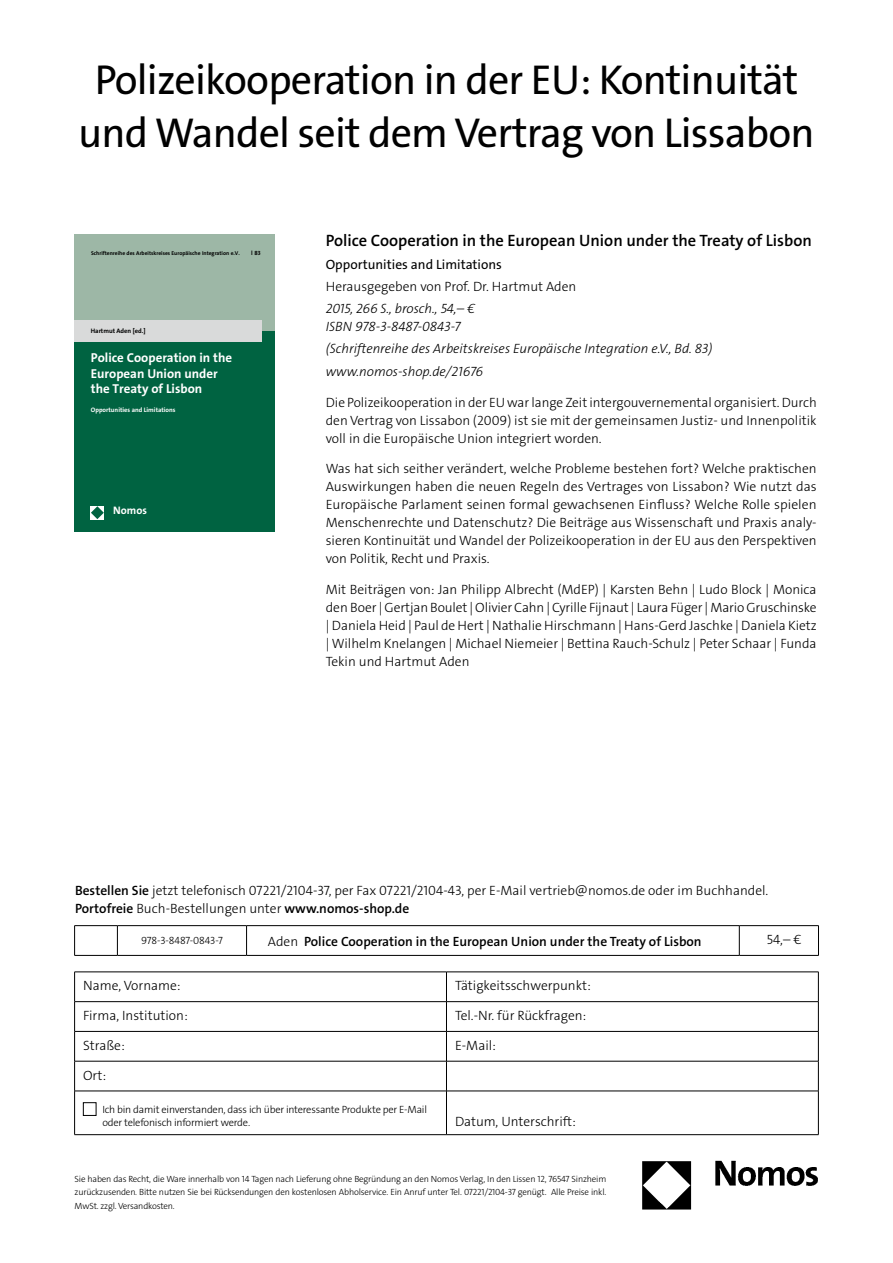
<style>
.page{position:relative;width:893px;height:1263px;background:#fff}
.page>*{position:absolute;margin:0;border:0;box-sizing:border-box;transform-origin:0 0}
.t1{font:42px/52.5px "The Sans Os F";letter-spacing:-.02em;color:#000;text-align:center}
.t2{font:600 16.5px "The Sans Os F";color:#000}
.t3{font:300 13.5px/18px "The Sans Os F";color:#000;text-align:justify}
.t4{font:italic 300 13.5px/18px "The Sans Os F";color:#000}
.t5{font:600 13.5px "The Sans Os F";color:#000}
.t6{font:13.5px "The Sans Os F";color:#000}
.t7{font:700 12.9px/15.6px "The Sans Os F";color:#fff}
.t8{font:700 10.95px "The Sans Os F";color:#fff}
.t9{font:300 10.5px/13.5px "The Sans Os F";letter-spacing:-.02em;color:#000}
.t10{font:300 9px/13.5px "The Sans Os F";letter-spacing:-.02em;color:#000;text-align:justify}
.t11{font:700 6.45px "The Sans Os F";color:#fff}
.t12{font:700 6.45px "The Sans Os F";color:#000}
.t13{font:700 6px "The Sans Os F";color:#000}
.t14{font:700 5.55px "The Sans Os F";color:#000}
.s1{font-weight:600}
.s2{font-weight:300}
</style>
<div class="page">
<div style="left:74px;top:234px;width:201px;height:98px;background:#9db7a6"></div>
<div style="left:74px;top:331px;width:201px;height:201px;background:#006341"></div>
<svg style="left:91px;top:506px;width:13px;height:13px"></svg>
<div style="left:74px;top:321px;width:188px;height:21px;background:#d9dada"></div>
<img style="left:642px;top:1160px;width:176px;height:50px">
<hr style="left:74px;top:972px;width:372px;height:1px;background:#000">
<hr style="left:446px;top:972px;width:373px;height:1px;background:#000">
<hr style="left:74px;top:1001px;width:372px;height:1px;background:#000">
<svg style="left:74px;top:972px;width:1px;height:59px"></svg>
<hr style="left:446px;top:1001px;width:373px;height:1px;background:#000">
<svg style="left:446px;top:972px;width:1px;height:59px"></svg>
<svg style="left:818px;top:972px;width:1px;height:59px"></svg>
<hr style="left:74px;top:1031px;width:372px;height:1px;background:#000">
<hr style="left:74px;top:1031px;width:1px;height:30px;background:#000">
<hr style="left:446px;top:1031px;width:373px;height:1px;background:#000">
<hr style="left:446px;top:1031px;width:1px;height:30px;background:#000">
<hr style="left:818px;top:1031px;width:1px;height:30px;background:#000">
<hr style="left:74px;top:1061px;width:372px;height:1px;background:#000">
<hr style="left:74px;top:1061px;width:1px;height:30px;background:#000">
<hr style="left:446px;top:1061px;width:373px;height:1px;background:#000">
<hr style="left:446px;top:1061px;width:1px;height:30px;background:#000">
<hr style="left:818px;top:1061px;width:1px;height:30px;background:#000">
<hr style="left:74px;top:1091px;width:372px;height:1px;background:#000">
<hr style="left:74px;top:1091px;width:1px;height:43px;background:#000">
<hr style="left:446px;top:1091px;width:373px;height:1px;background:#000">
<hr style="left:446px;top:1091px;width:1px;height:43px;background:#000">
<hr style="left:818px;top:1091px;width:1px;height:43px;background:#000">
<hr style="left:74px;top:1134px;width:372px;height:1px;background:#000">
<hr style="left:446px;top:1134px;width:373px;height:1px;background:#000">
<div style="left:83px;top:1102px;width:13px;height:14px;border:1px solid #000"></div>
<hr style="left:74px;top:925px;width:43px;height:1px;background:#000">
<svg style="left:74px;top:926px;width:1px;height:29px"></svg>
<hr style="left:117px;top:925px;width:130px;height:1px;background:#000">
<svg style="left:117px;top:926px;width:1px;height:29px"></svg>
<hr style="left:247px;top:925px;width:492px;height:1px;background:#000">
<svg style="left:246px;top:926px;width:1px;height:29px"></svg>
<hr style="left:739px;top:925px;width:80px;height:1px;background:#000">
<svg style="left:739px;top:926px;width:1px;height:29px"></svg>
<svg style="left:818px;top:926px;width:1px;height:29px"></svg>
<hr style="left:74px;top:955px;width:43px;height:1px;background:#000">
<hr style="left:117px;top:955px;width:130px;height:1px;background:#000">
<hr style="left:247px;top:955px;width:492px;height:1px;background:#000">
<hr style="left:739px;top:955px;width:80px;height:1px;background:#000">
<h1 class="t1" style="left:78px;top:54px;width:738px">Polizeikooperation in der EU: Kontinuität und Wandel seit dem Vertrag von Lissabon</h1>
<p class="t14" style="left:91px;top:249px;width:150px">Schriftenreihe des Arbeitskreises Europäische Integration e.V.</p>
<p class="t13" style="left:251px;top:249px;width:11px">l 83</p>
<p class="t12" style="left:91px;top:327px;width:56px">Hartmut Aden [ed.]</p>
<p class="t7" style="left:91px;top:350px;width:143px">Police Cooperation in the<br>European Union under the Treaty of Lisbon</p>
<p class="t11" style="left:91px;top:405px;width:86px">Opportunities and Limitations</p>
<p class="t8" style="left:113px;top:503px;width:35px">Nomos</p>
<p class="t2" style="left:326px;top:230px;width:488px">Police Cooperation in the European Union under the Treaty of Lisbon</p>
<p class="t6" style="left:326px;top:255px;width:178px">Opportunities and Limitations</p>
<p class="t3" style="left:326px;top:277px;width:252px">Herausgegeben von Prof. Dr. Hartmut Aden</p>
<p class="t4" style="left:326px;top:300px;width:151px">2015, 266 S., brosch., 54,– €<br>ISBN 978-3-8487-0843-7</p>
<p class="t4" style="left:326px;top:338px;width:388px;line-height:22.2px">(Schriftenreihe des Arbeitskreises Europäische Integration e.V., Bd. 83) www.nomos-shop.de/21676</p>
<p class="t3" style="left:326px;top:393px;width:492px">Die Polizeikooperation in der EU war lange Zeit intergouvernemental organisiert. Durch den Vertrag von Lissabon (2009) ist sie mit der gemeinsamen Justiz- und Innenpolitik voll in die Europäische Union integriert worden.</p>
<p class="t3" style="left:326px;top:460px;width:492px">Was hat sich seither verändert, welche Probleme bestehen fort? Welche praktischen Auswirkungen haben die neuen Regeln des Vertrages von Lissabon? Wie nutzt das Europäische Parlament seinen formal gewachsenen Einfluss? Welche Rolle spielen Menschenrechte und Datenschutz? Die Beiträge aus Wissenschaft und Praxis analy&shy;sieren Kontinuität und Wandel der Polizeikooperation in der EU aus den Perspektiven von Politik, Recht und Praxis.</p>
<p class="t3" style="left:326px;top:581px;width:493px">Mit Beiträgen von: Jan Philipp Albrecht (MdEP) | Karsten Behn | Ludo Block | Monica den Boer | Gertjan Boulet | Olivier Cahn | Cyrille Fijnaut | Laura Füger | Mario Gruschinske | Daniela Heid | Paul de Hert | Nathalie Hirschmann | Hans-Gerd Jaschke | Daniela Kietz | Wilhelm Knelangen | Michael Niemeier | Bettina Rauch-Schulz | Peter Schaar | Funda Tekin und Hartmut Aden</p>
<p class="t3" style="left:75px;top:881px;width:695px"><span class="s1">Bestellen Sie</span> jetzt telefonisch 07221/2104-37, per Fax 07221/2104-43, per E-Mail vertrieb@nomos.de oder im Buchhandel.<br><span class="s1">Portofreie</span> Buch-Bestellungen unter <span class="s1">www.nomos-shop.de</span></p>
<p class="t9" style="left:141px;top:934px;width:83px">978-3-8487-0843-7</p>
<p class="t5" style="left:268px;top:932px;width:435px"><span class="s2">Aden</span> Police Cooperation in the European Union under the Treaty of Lisbon</p>
<p class="t3" style="left:767px;top:930px;width:36px">54,– €</p>
<p class="t3" style="left:83px;top:977px;width:99px">Name, Vorname:</p>
<p class="t3" style="left:455px;top:977px;width:137px">Tätigkeitsschwerpunkt:</p>
<p class="t3" style="left:83px;top:1007px;width:106px">Firma, Institution:</p>
<p class="t3" style="left:455px;top:1007px;width:133px">Tel.-Nr. für Rückfragen:</p>
<p class="t3" style="left:83px;top:1036px;width:43px">Straße:</p>
<p class="t3" style="left:455px;top:1036px;width:42px">E-Mail:</p>
<p class="t3" style="left:83px;top:1066px;width:25px">Ort:</p>
<p class="t9" style="left:102px;top:1102px;width:326px">Ich bin damit einverstanden, dass ich über interessante Produkte per E-Mail oder telefonisch informiert werde.</p>
<p class="t3" style="left:455px;top:1113px;width:123px">Datum, Unterschrift:</p>
<p class="t10" style="left:75px;top:1172px;width:533px">Sie haben das Recht, die Ware innerhalb von 14 Tagen nach Lieferung ohne Begründung an den Nomos Verlag, In den Lissen 12, 76547 Sinzheim zurückzusenden. Bitte nutzen Sie bei Rücksendungen den kostenlosen Abholservice. Ein Anruf unter Tel. 07221/2104-37 genügt. Alle Preise inkl.<br>MwSt. zzgl. Versandkosten.</p>
</div>
